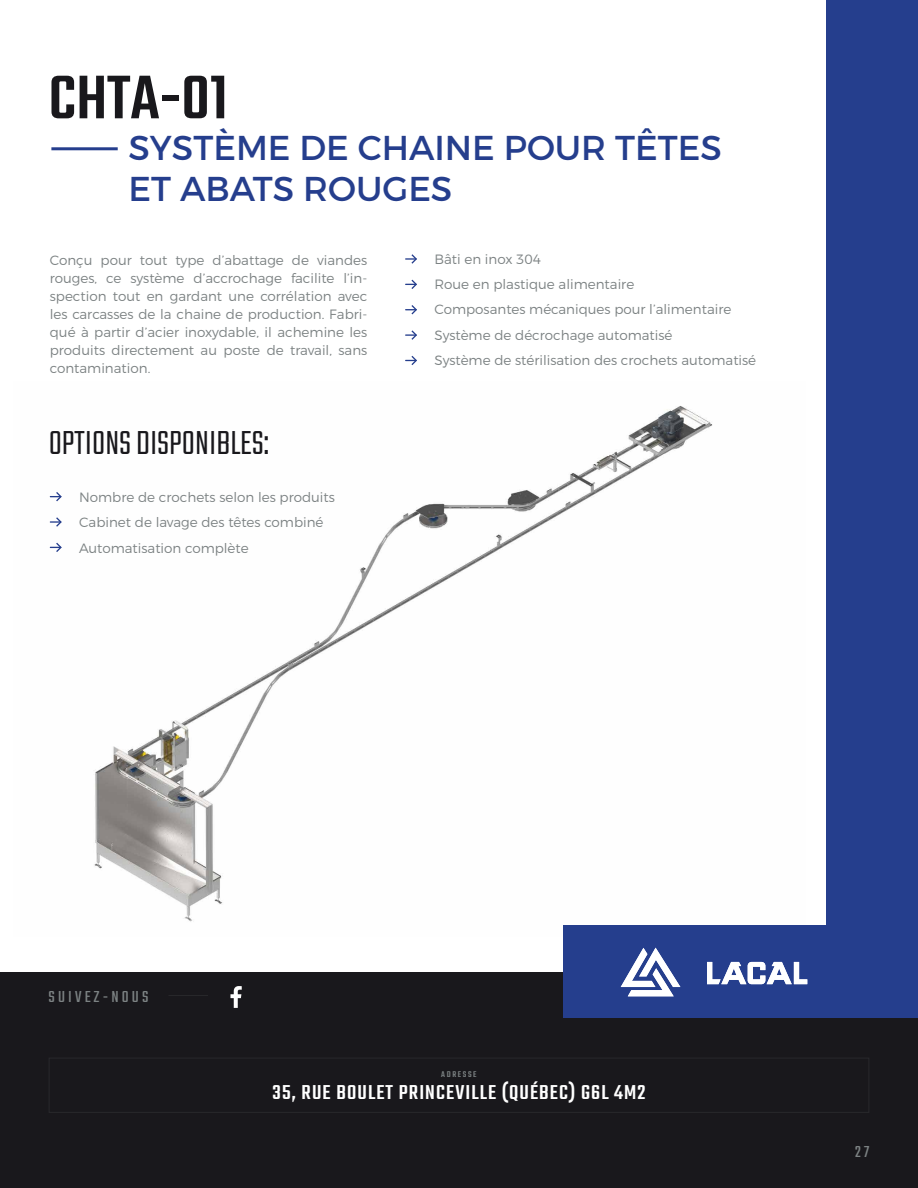
<style>
.page{position:relative;width:918px;height:1188px;background:#fff}
.page>*{position:absolute;margin:0;border:0;box-sizing:border-box;transform-origin:0 0}
.t1{font:500 67.5px "Teko";color:#19181c}
.t2{font:300 36.75px "Teko";color:#19181c}
.t3{font:34.5px/41.4px "Montserrat";color:#253e8d}
.t4{font:500 21.75px "Teko";letter-spacing:.05em;color:#fff}
.t5{font:17.7px "Teko";letter-spacing:.18em;color:#7c8283}
.t6{font:300 13.5px/25.3px "Montserrat";color:#7c8283}
.t7{font:500 9px "Teko";letter-spacing:.18em;color:#7c8283}
</style>
<div class="page">
<div style="left:0;top:972px;width:918px;height:216px;background:#19181c"></div>
<svg style="left:230px;top:986px;width:12px;height:22px"></svg>
<hr style="left:168px;top:995px;width:40px;height:1px;background:#7c8283">
<img style="left:49px;top:406px;width:757px;height:520px">
<svg style="left:405px;top:254px;width:12px;height:10px"></svg>
<svg style="left:405px;top:280px;width:12px;height:9px"></svg>
<svg style="left:405px;top:305px;width:12px;height:9px"></svg>
<svg style="left:405px;top:330px;width:12px;height:10px"></svg>
<svg style="left:405px;top:356px;width:12px;height:9px"></svg>
<svg style="left:50px;top:517px;width:12px;height:10px"></svg>
<svg style="left:50px;top:492px;width:12px;height:9px"></svg>
<svg style="left:50px;top:543px;width:12px;height:9px"></svg>
<hr style="left:51px;top:147px;width:67px;height:3px;background:#253e8d">
<div style="left:826px;top:0;width:92px;height:1018px;background:#253e8d"></div>
<div style="left:563px;top:926px;width:355px;height:92px;background:#253e8d"></div>
<svg style="left:707px;top:962px;width:100px;height:22px"></svg>
<svg style="left:621px;top:948px;width:59px;height:48px"></svg>
<h1 class="t1" style="left:49px;top:58px;width:180px">CHTA-01</h1>
<h3 class="t3" style="left:129px;top:127px;width:595px">SYSTÈME DE CHAINE POUR TÊTES<br>ET ABATS ROUGES</h3>
<p class="t6" style="left:50px;top:251px;width:319px;line-height:18px;text-align:justify">Conçu pour tout type d’abattage de viandes rouges, ce système d’accrochage facilite l’in&shy;spection tout en gardant une corrélation avec les carcasses de la chaine de production. Fabri&shy;qué à partir d’acier inoxydable, il achemine les produits directement au poste de travail, sans contamination.</p>
<h2 class="t2" style="left:49px;top:422px;width:222px">OPTIONS DISPONIBLES:</h2>
<p class="t6" style="left:79px;top:484px;width:257px">Nombre de crochets selon les produits<br>Cabinet de lavage des têtes combiné<br>Automatisation complète</p>
<p class="t6" style="left:434px;top:246px;width:323px">Bâti en inox 304<br>Roue en plastique alimentaire<br>Composantes mécaniques pour l’alimentaire Système de décrochage automatisé<br>Système de stérilisation des crochets automatisé</p>
<h3 class="t5" style="left:49px;top:987px;width:101px">SUIVEZ-NOUS</h3>
<p class="t7" style="left:441px;top:1069px;width:37px">ADRESSE</p>
<h3 class="t4" style="left:273px;top:1080px;width:374px">35, RUE BOULET PRINCEVILLE (QUÉBEC) G6L 4M2</h3>
<h3 class="t5" style="left:855px;top:1142px;width:16px">27</h3>
</div>
